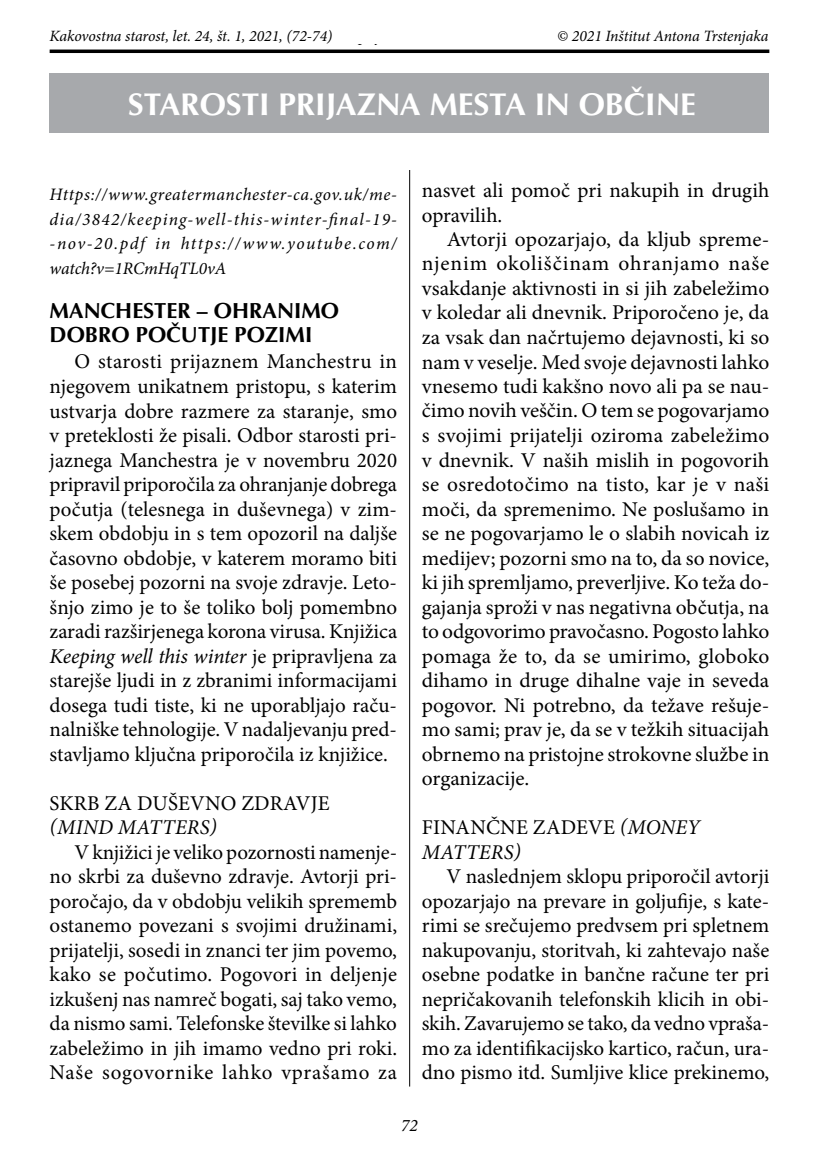
<style>
.page{position:relative;width:819px;height:1166px;background:#fff}
.page>*{position:absolute;margin:0;border:0;box-sizing:border-box;transform-origin:0 0}
.t1{font:700 31.5px "Optima LTCYR";color:#fff}
.t2{font:700 21.88px/24.5px "Optima LTCYR";color:#000}
.t3{font:21px/24.5px "Minion Pro";color:#000;text-align:justify}
.t4{font:italic 21px "Minion Pro";color:#000}
.t5{font:italic 17.5px/24.5px "Minion Pro";letter-spacing:.07em;color:#000;text-align:justify}
.t6{font:italic 15.75px "Minion Pro";letter-spacing:-.01em;color:#000}
.s1{font-style:italic}
</style>
<div class="page">
<hr style="left:50px;top:50px;width:719px;height:3px;background:#000">
<hr style="left:409px;top:74px;width:1px;height:1012px;background:#000">
<div style="left:384px;top:95px;width:50px;height:75px;background:#fff"></div>
<div style="left:50px;top:74px;width:719px;height:59px;background:#a7a9ac"></div>
<p class="t6" style="left:50px;top:25px;width:284px">Kakovostna starost, let. 24, št. 1, 2021, (72-74)</p>
<p class="t6" style="left:557px;top:25px;width:212px">© 2021 Inštitut Antona Trstenjaka</p>
<h1 class="t1" style="left:128px;top:84px;width:35px">STAROSTI</h1>
<h1 class="t1" style="left:278px;top:84px;width:19px">PRIJAZNA</h1>
<h1 class="t1" style="left:430px;top:84px;width:20px">MESTA</h1>
<h1 class="t1" style="left:535px;top:84px;width:64px">IN OBČINE</h1>
<p class="t5" style="left:50px;top:183px;width:349px">Https://www.greatermanchester-ca.gov.uk/me&shy;dia/3842/keeping-well-this-winter-final-19- -nov-20.pdf in https://www.youtube.com/ watch?v=1RCmHqTL0vA</p>
<p class="t2" style="left:50px;top:298px;width:291px">MANCHESTER – OHRANIMO<br>DOBRO POČUTJE POZIMI</p>
<p class="t3" style="left:50px;top:350px;width:349px;text-indent:25px">O starosti prijaznem Manchestru in njegovem unikatnem pristopu, s katerim ustvarja dobre razmere za staranje, smo v preteklosti že pisali. Odbor starosti pri&shy;jaznega Manchestra je v novembru 2020 pripravil priporočila za ohranjanje dobrega počutja (telesnega in duševnega) v zim&shy;skem obdobju in s tem opozoril na daljše časovno obdobje, v katerem moramo biti še posebej pozorni na svoje zdravje. Leto&shy;šnjo zimo je to še toliko bolj pomembno zaradi razširjenega korona virusa. Knjižica <span class="s1">Keeping well this winter</span> je pripravljena za starejše ljudi in z zbranimi informacijami dosega tudi tiste, ki ne uporabljajo raču&shy;nalniške tehnologije. V nadaljevanju pred&shy;stavljamo ključna priporočila iz knjižice.</p>
<p class="t3" style="left:50px;top:791px;width:24px">Skrb</p>
<p class="t3" style="left:104px;top:791px;width:48px">za duševno</p>
<p class="t3" style="left:241px;top:791px;width:14px">zdravje</p>
<p class="t4" style="left:50px;top:813px;width:40px">(Mind</p>
<p class="t4" style="left:118px;top:813px;width:15px">matters</p>
<p class="t4" style="left:210px;top:813px;width:9px">)</p>
<p class="t3" style="left:50px;top:840px;width:349px;text-indent:25px">V knjižici je veliko pozornosti namenje&shy;no skrbi za duševno zdravje. Avtorji pri&shy;poročajo, da v obdobju velikih sprememb ostanemo povezani s svojimi družinami, prijatelji, sosedi in znanci ter jim povemo, kako se počutimo. Pogovori in deljenje izkušenj nas namreč bogati, saj tako vemo, da nismo sami. Telefonske številke si lahko zabeležimo in jih imamo vedno pri roki.<br>Naše sogovornike lahko vprašamo za</p>
<p class="t3" style="left:422px;top:178px;width:349px">nasvet ali pomoč pri nakupih in drugih opravilih.</p>
<p class="t3" style="left:422px;top:227px;width:349px;text-indent:25px">Avtorji opozarjajo, da kljub spreme&shy;njenim okoliščinam ohranjamo naše vsakdanje aktivnosti in si jih zabeležimo v koledar ali dnevnik. Priporočeno je, da za vsak dan načrtujemo dejavnosti, ki so nam v veselje. Med svoje dejavnosti lahko vnesemo tudi kakšno novo ali pa se nau&shy;čimo novih veščin. O tem se pogovarjamo s svojimi prijatelji oziroma zabeležimo v dnevnik. V naših mislih in pogovorih se osredotočimo na tisto, kar je v naši moči, da spremenimo. Ne poslušamo in se ne pogovarjamo le o slabih novicah iz medijev; pozorni smo na to, da so novice, ki jih spremljamo, preverljive. Ko teža do&shy;gajanja sproži v nas negativna občutja, na to odgovorimo pravočasno. Pogosto lahko pomaga že to, da se umirimo, globoko dihamo in druge dihalne vaje in seveda pogovor. Ni potrebno, da težave rešuje&shy;mo sami; prav je, da se v težkih situacijah obrnemo na pristojne strokovne službe in organizacije.</p>
<p class="t3" style="left:422px;top:815px;width:26px">Finančne</p>
<p class="t3" style="left:533px;top:815px;width:15px">zadeve</p>
<p class="t4" style="left:620px;top:813px;width:41px">(Mone</p>
<p class="t4" style="left:687px;top:813px;width:14px">y</p>
<p class="t4" style="left:422px;top:837px;width:15px">matters</p>
<p class="t4" style="left:513px;top:837px;width:9px">)</p>
<p class="t3" style="left:422px;top:864px;width:349px;text-indent:25px">V naslednjem sklopu priporočil avtorji opozarjajo na prevare in goljufije, s kate&shy;rimi se srečujemo predvsem pri spletnem nakupovanju, storitvah, ki zahtevajo naše osebne podatke in bančne račune ter pri nepričakovanih telefonskih klicih in obi&shy;skih. Zavarujemo se tako, da vedno vpraša&shy;mo za identifikacijsko kartico, račun, ura&shy;dno pismo itd. Sumljive klice prekinemo,</p>
<p class="t5" style="left:401px;top:1113px;width:18px">72</p>
</div>
